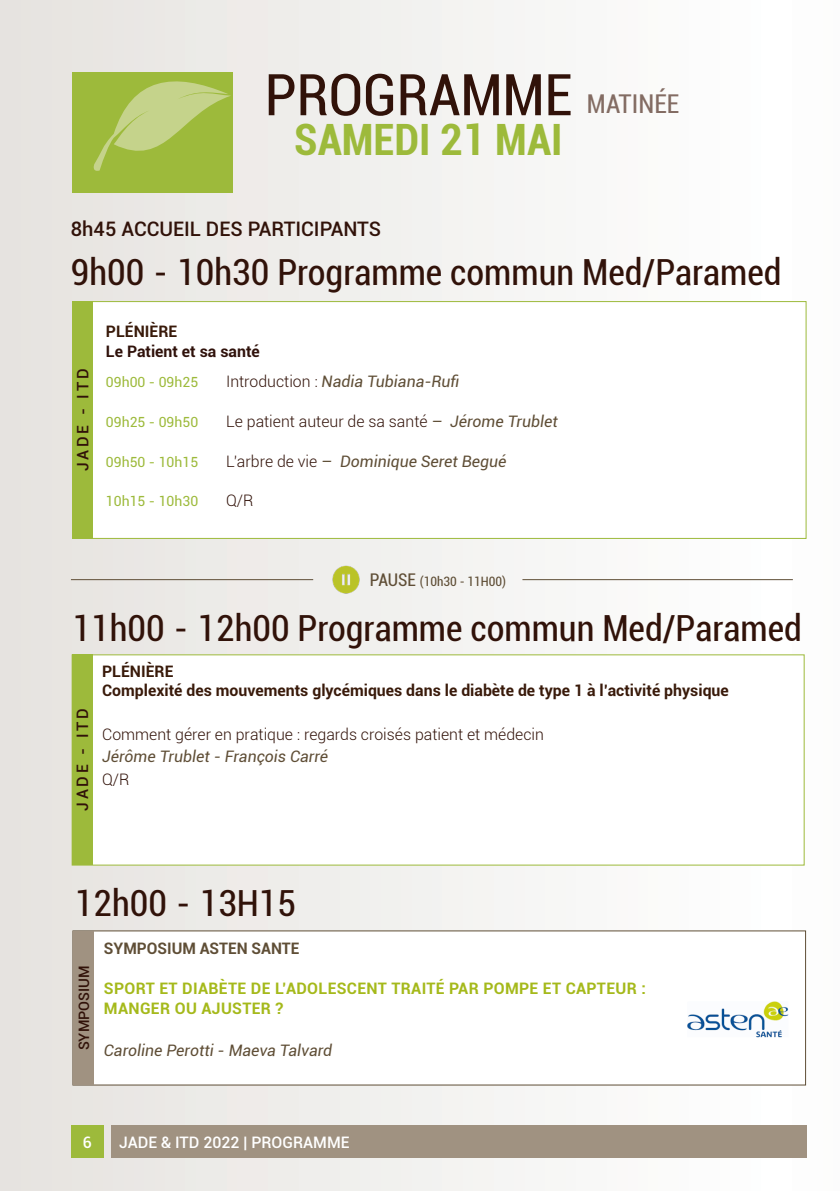
<style>
.page{position:relative;width:840px;height:1191px;background:#fff}
.page>*{position:absolute;margin:0;border:0;box-sizing:border-box;transform-origin:0 0}
.t1{font:condensed 57.6px "Roboto";color:#311209}
.t2{font:700 condensed 43.2px "Roboto";color:#9dba3b}
.t3{font:condensed 36px "Roboto";color:#311209}
.t4{font:condensed 26px "Roboto";color:#836c63}
.t5{font:500 20px "Roboto";color:#311209}
.t6{font:italic 15.8px "Roboto";color:#5f4e36}
.t7{font:300 15.8px "Roboto";color:#311209}
.t8{font:700 15.8px "Roboto";color:#391a0a}
.t9{font:700 15.8px "Roboto";letter-spacing:.02em;color:#a5b91b}
.t10{font:500 15.8px "Roboto";color:#fff}
.t11{font:700 15.8px "Roboto";color:#5f4e36}
.t12{font:700 15.8px "Roboto";color:#30120b}
.t13{font:500 15.8px "Roboto";letter-spacing:.18em;color:#311209}
.t14{font:500 14.4px "Roboto";color:#311209}
.t15{font:14px "Roboto";color:#9dba3b}
.t16{font:condensed 13px "Roboto";color:#5f4e36}
.s1{font-weight:300;font-style:normal;color:#311209}
.s2{font-weight:400;font-style:italic;color:#5f4e36}
.s3{font-size:17.4px}
</style>
<div class="page">
<div style="left:0;top:0;width:839px;height:1191px;background:linear-gradient(to right,#e6e3df,#fff)"></div>
<div style="left:111px;top:1125px;width:695px;height:32px;background:#a09281"></div>
<div style="left:71px;top:1125px;width:32px;height:32px;background:#9dba3b"></div>
<div style="left:72px;top:72px;width:160px;height:121px;background:#9dba3b"></div>
<svg style="left:92px;top:71px;width:139px;height:100px"></svg>
<div style="left:74px;top:301px;width:732px;height:238px;background:#fff;border:1px solid #9dba3b"></div>
<div style="left:72px;top:930px;width:733px;height:155px;background:#fff"></div>
<div style="left:72px;top:654px;width:732px;height:211px;background:#fff"></div>
<img style="left:687px;top:1001px;width:102px;height:37px">
<div style="left:72px;top:301px;width:21px;height:238px;background:#9dba3b"></div>
<div style="left:72px;top:654px;width:21px;height:210px;background:#9dba3b"></div>
<div style="left:73px;top:931px;width:21px;height:153px;background:#a09281"></div>
<img style="left:330px;top:564px;width:32px;height:31px">
<hr style="left:71px;top:579px;width:242px;height:1px;background:#5f4e36">
<hr style="left:522px;top:579px;width:270px;height:1px;background:#5f4e36">
<p class="t1" style="left:265px;top:55px;width:309px">PROGRAMME</p>
<p class="t2" style="left:294px;top:110px;width:269px">SAMEDI 21 MAI</p>
<p class="t4" style="left:586px;top:86px;width:94px">MATINÉE</p>
<p class="t5" style="left:71px;top:214px;width:311px">8h45 ACCUEIL DES PARTICIPANTS</p>
<p class="t3" style="left:71px;top:247px;width:711px">9h00 - 10h30 Programme commun Med/Paramed</p>
<p class="t13" style="left:72px;top:471px;width:104px;rotate:-90deg">JADE - ITD</p>
<p class="t8" style="left:106px;top:320px;width:73px">PLÉNIÈRE</p>
<p class="t12" style="left:106px;top:340px;width:155px">Le Patient et sa santé</p>
<p class="t15" style="left:106px;top:372px;width:94px">09h00 - 09h25</p>
<p class="t6" style="left:226px;top:370px;width:235px"><span class="s1">Introduction :</span> Nadia Tubiana-Rufi</p>
<p class="t15" style="left:106px;top:412px;width:94px">09h25 - 09h50</p>
<p class="t7" style="left:226px;top:410px;width:333px">Le patient auteur de sa santé <span class="s2">– Jérome Trublet</span></p>
<p class="t15" style="left:106px;top:452px;width:94px">09h50 - 10h15</p>
<p class="t6" style="left:226px;top:450px;width:282px"><span class="s1">L’arbre de vie</span> – Dominique Seret Begué</p>
<p class="t15" style="left:106px;top:491px;width:94px">10h15 - 10h30</p>
<p class="t7" style="left:226px;top:489px;width:29px">Q/R</p>
<p class="t16" style="left:369px;top:572px;width:138px"><span class="s3">PAUSE</span> (10h30 - 11H00)</p>
<p class="t3" style="left:72px;top:603px;width:730px">11h00 - 12h00 Programme commun Med/Paramed</p>
<p class="t13" style="left:71px;top:811px;width:104px;rotate:-90deg">JADE - ITD</p>
<p class="t8" style="left:102px;top:660px;width:73px">PLÉNIÈRE</p>
<p class="t8" style="left:102px;top:679px;width:627px">Complexité des mouvements glycémiques dans le diabète de type 1 à l’activité physique</p>
<p class="t7" style="left:102px;top:724px;width:443px">Comment gérer en pratique : regards croisés patient et médecin</p>
<p class="t6" style="left:102px;top:746px;width:227px">Jérôme Trublet - François Carré</p>
<p class="t7" style="left:102px;top:768px;width:29px">Q/R</p>
<p class="t3" style="left:75px;top:878px;width:223px">12h00 - 13H15</p>
<p class="t14" style="left:74px;top:1050px;width:86px;rotate:-90deg">SYMPOSIUM</p>
<p class="t11" style="left:104px;top:936px;width:197px">SYMPOSIUM ASTEN SANTE</p>
<p class="t9" style="left:104px;top:977px;width:543px">SPORT ET DIABÈTE DE L’ADOLESCENT TRAITÉ PAR POMPE ET CAPTEUR :</p>
<p class="t9" style="left:104px;top:997px;width:181px">MANGER OU AJUSTER ?</p>
<p class="t6" style="left:104px;top:1039px;width:230px">Caroline Perotti - Maeva Talvard</p>
<p class="t10" style="left:83px;top:1131px;width:10px">6</p>
<p class="t10" style="left:119px;top:1131px;width:232px">JADE &amp; ITD 2022 | PROGRAMME</p>
</div>
